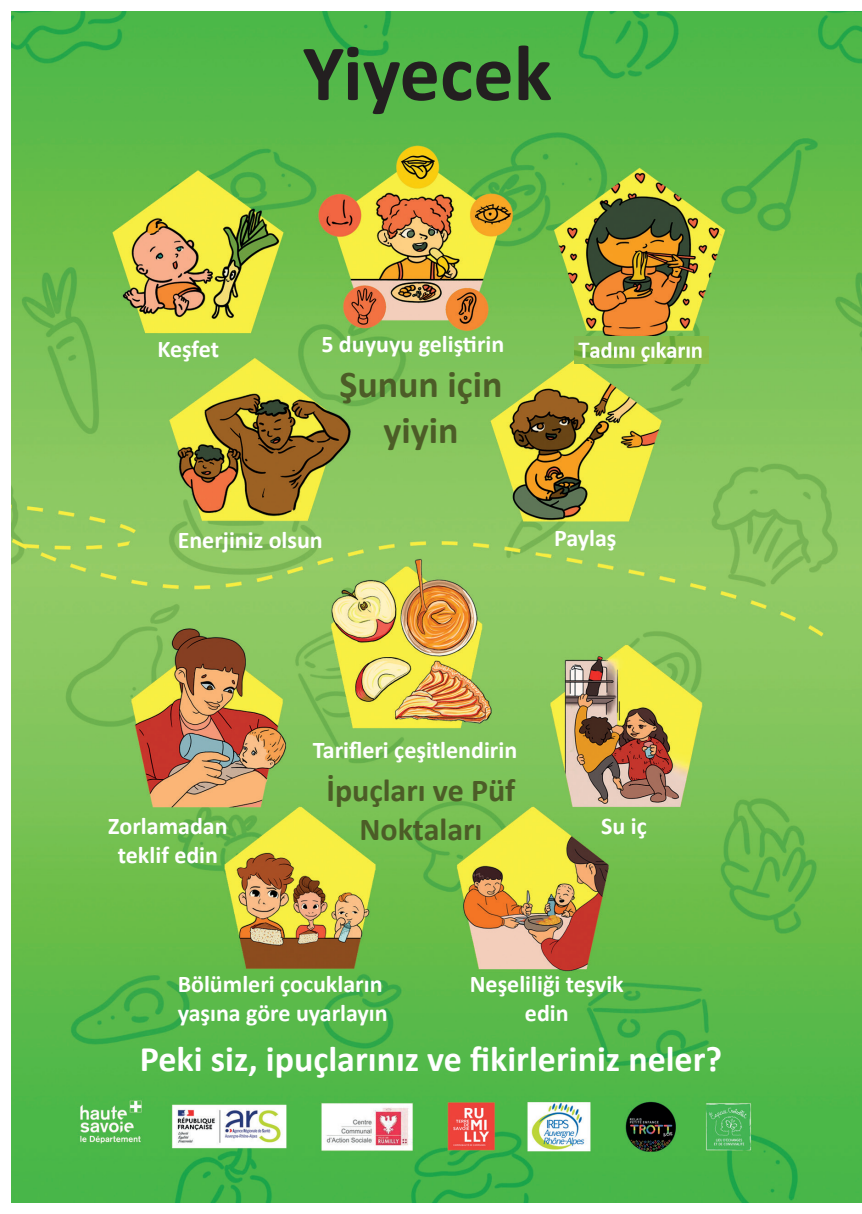
<style>
.page{position:relative;width:862px;height:1214px;background:#fff}
.page>*{position:absolute;margin:0;border:0;box-sizing:border-box;transform-origin:0 0}
.t1{font:700 80px "Calibri";color:#231f20}
.t2{font:700 38px/45.6px "Calibri";color:#4c5c27;text-align:center}
.t3{font:700 36px "Calibri";color:#fff}
.t4{font:700 32px/38.4px "Calibri";color:#4c5c27;text-align:center}
.t5{font:700 24px "Calibri";color:#fff}
</style>
<div class="page">
<img style="left:11px;top:11px;width:851px;height:1191px">
<img style="left:575px;top:336px;width:134px;height:27px">
<p class="t1" style="left:303px;top:17px;width:251px">Yiyecek</p>
<p class="t5" style="left:157px;top:332px;width:63px">Keşfet</p>
<p class="t5" style="left:321px;top:327px;width:184px">5 duyuyu geliştirin</p>
<p class="t2" style="left:339px;top:361px;width:165px">Şunun için yiyin</p>
<p class="t5" style="left:178px;top:523px;width:147px">Enerjiniz olsun</p>
<p class="t5" style="left:554px;top:521px;width:64px">Paylaş</p>
<p class="t5" style="left:108px;top:808px;width:121px">Zorlamadan</p>
<p class="t5" style="left:118px;top:837px;width:102px">teklif edin</p>
<p class="t5" style="left:313px;top:733px;width:206px">Tarifleri çeşitlendirin</p>
<p class="t4" style="left:326px;top:770px;width:190px">İpuçları ve Püf<br>Noktaları</p>
<p class="t5" style="left:601px;top:808px;width:47px">Su iç</p>
<p class="t5" style="left:470px;top:966px;width:155px">Neşeliliği teşvik</p>
<p class="t5" style="left:525px;top:995px;width:45px">edin</p>
<p class="t3" style="left:140px;top:1033px;width:584px">Peki siz, ipuçlarınız ve fikirleriniz neler?</p>
<p class="t5" style="left:178px;top:966px;width:206px">Bölümleri çocukların</p>
<p class="t5" style="left:178px;top:995px;width:212px">yaşına göre uyarlayın</p>
</div>
